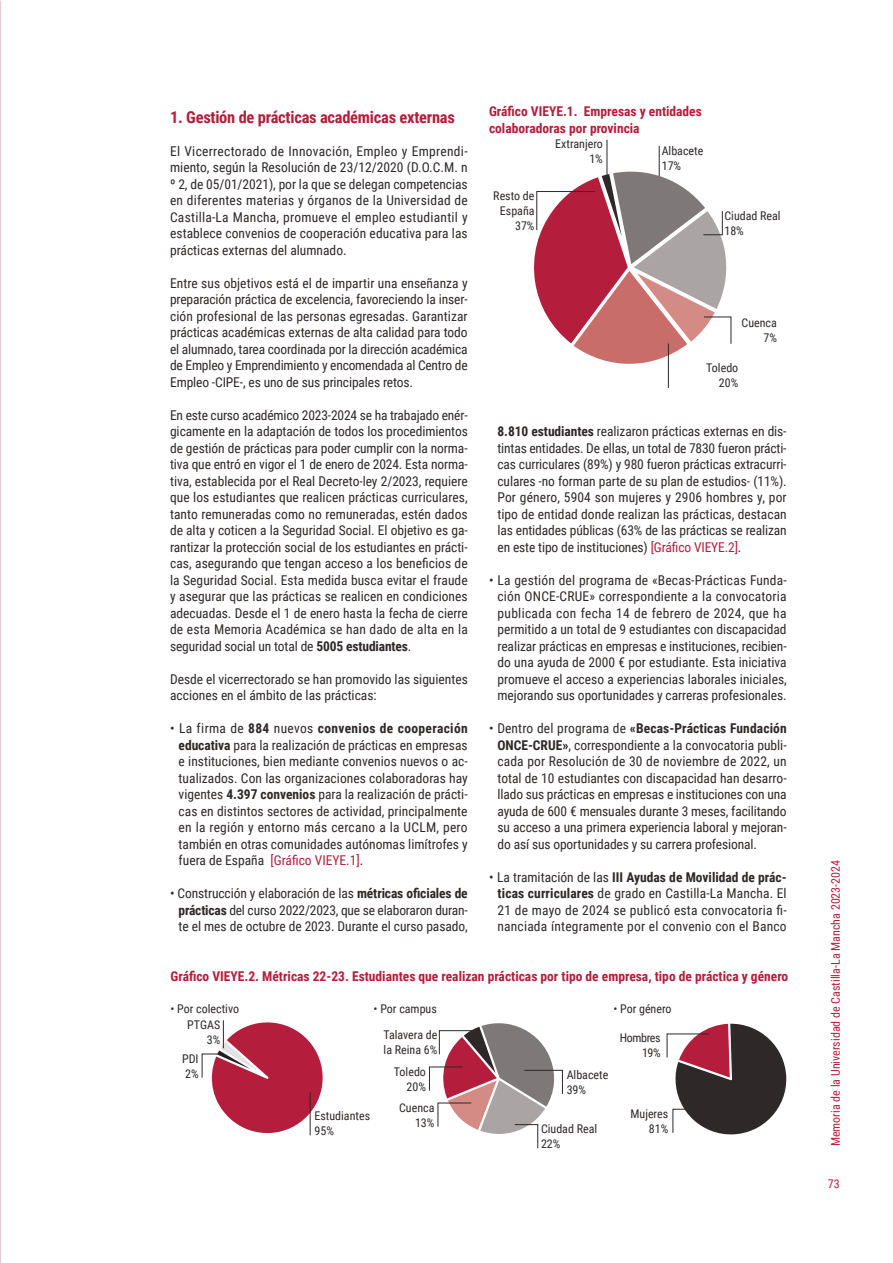
<style>
.page{position:relative;width:893px;height:1263px;background:#fff}
.page>*{position:absolute;margin:0;border:0;box-sizing:border-box;transform-origin:0 0}
.txt_corrido{font:700 16.5px "Roboto Condensed";letter-spacing:-.015em;color:#b41d3b}
.txt_corrido-2{font:13.5px/16.5px "Roboto Condensed";letter-spacing:-.005em;color:#2e2828;text-align:justify}
.txt_corrido-3{font:700 13.5px "Roboto Condensed";color:#b41d3b}
.txt_corrido-4{font:12px "Roboto Condensed";color:#2e2828}
.t1{font:12px "Roboto Condensed";color:#b41d3b}
.txt_corrido-5{font:12px "Roboto Condensed";letter-spacing:-.03em;color:#2e2828}
.s1{font-weight:700}
.s2{color:#b41d3b}
</style>
<div class="page">
<hr style="left:607px;top:140px;width:1px;height:43px;background:#2e2828">
<hr style="left:659px;top:146px;width:1px;height:43px;background:#2e2828">
<hr style="left:668px;top:343px;width:1px;height:45px;background:#2e2828">
<svg style="left:534px;top:167px;width:198px;height:203px"></svg>
<svg style="left:429px;top:1023px;width:134px;height:126px"></svg>
<svg style="left:666px;top:1023px;width:121px;height:112px"></svg>
<svg style="left:201px;top:1020px;width:122px;height:114px"></svg>
<hr style="left:310px;top:1092px;width:1px;height:43px;background:#2e2828">
<p class="txt_corrido" style="left:170px;top:105px;width:286px">1. Gestión de prácticas académicas externas</p>
<p class="txt_corrido-2" style="left:170px;top:142px;width:299px">El Vicerrectorado de Innovación, Empleo y Emprendi&shy;miento, según la Resolución de 23/12/2020 (D.O.C.M. n º 2, de 05/01/2021), por la que se delegan competencias en diferentes materias y órganos de la Universidad de Castilla-La Mancha, promueve el empleo estudiantil y establece convenios de cooperación educativa para las prácticas externas del alumnado.</p>
<p class="txt_corrido-2" style="left:170px;top:274px;width:299px">Entre sus objetivos está el de impartir una enseñanza y preparación práctica de excelencia, favoreciendo la inser&shy;ción profesional de las personas egresadas. Garantizar prácticas académicas externas de alta calidad para todo el alumnado, tarea coordinada por la dirección académica de Empleo y Emprendimiento y encomendada al Centro de Empleo -CIPE-, es uno de sus principales retos.</p>
<p class="txt_corrido-2" style="left:170px;top:406px;width:299px">En este curso académico 2023-2024 se ha trabajado enér&shy;gicamente en la adaptación de todos los procedimientos de gestión de prácticas para poder cumplir con la norma&shy;tiva que entró en vigor el 1 de enero de 2024. Esta norma&shy;tiva, establecida por el Real Decreto-ley 2/2023, requiere que los estudiantes que realicen prácticas curriculares, tanto remuneradas como no remuneradas, estén dados de alta y coticen a la Seguridad Social. El objetivo es ga&shy;rantizar la protección social de los estudiantes en prácti&shy;cas, asegurando que tengan acceso a los beneficios de la Seguridad Social. Esta medida busca evitar el fraude y asegurar que las prácticas se realicen en condiciones adecuadas. Desde el 1 de enero hasta la fecha de cierre de esta Memoria Académica se han dado de alta en la seguridad social un total de <span class="s1">5005 estudiantes</span>.</p>
<p class="txt_corrido-2" style="left:170px;top:670px;width:299px">Desde el vicerrectorado se han promovido las siguientes acciones en el ámbito de las prácticas:</p>
<p class="txt_corrido-2" style="left:179px;top:720px;width:291px;text-indent:-8px">• La firma de <span class="s1">884</span> nuevos <span class="s1">convenios de cooperación educativa</span> para la realización de prácticas en empresas e instituciones, bien mediante convenios nuevos o ac&shy;tualizados. Con las organizaciones colaboradoras hay vigentes <span class="s1">4.397 convenios</span> para la realización de prácti&shy;cas en distintos sectores de actividad, principalmente en la región y entorno más cercano a la UCLM, pero también en otras comunidades autónomas limítrofes y fuera de España <span class="s2">[Gráfico VIEYE.1]</span>.</p>
<p class="txt_corrido-2" style="left:179px;top:885px;width:291px;text-indent:-9px">• Construcción y elaboración de las <span class="s1">métricas oficiales de prácticas</span> del curso 2022/2023, que se elaboraron duran&shy;te el mes de octubre de 2023. Durante el curso pasado,</p>
<p class="txt_corrido-3" style="left:489px;top:102px;width:214px">Gráfico VIEYE.1. Empresas y entidades</p>
<p class="txt_corrido-3" style="left:489px;top:119px;width:152px">colaboradoras por provincia</p>
<p class="txt_corrido-4" style="left:555px;top:136px;width:49px">Extranjero</p>
<p class="txt_corrido-4" style="left:589px;top:151px;width:15px">1%</p>
<p class="txt_corrido-4" style="left:662px;top:142px;width:43px">Albacete</p>
<p class="txt_corrido-4" style="left:662px;top:157px;width:21px">17%</p>
<p class="txt_corrido-4" style="left:493px;top:187px;width:43px">Resto de</p>
<p class="txt_corrido-4" style="left:500px;top:202px;width:36px">España</p>
<p class="txt_corrido-4" style="left:515px;top:217px;width:21px">37%</p>
<p class="txt_corrido-4" style="left:724px;top:207px;width:58px">Ciudad Real</p>
<p class="txt_corrido-4" style="left:724px;top:222px;width:21px">18%</p>
<p class="txt_corrido-4" style="left:742px;top:314px;width:37px">Cuenca</p>
<p class="txt_corrido-4" style="left:763px;top:329px;width:15px">7%</p>
<p class="txt_corrido-4" style="left:706px;top:359px;width:34px">Toledo</p>
<p class="txt_corrido-4" style="left:719px;top:374px;width:21px">20%</p>
<p class="txt_corrido-2" style="left:497px;top:423px;width:291px"><span class="s1">8.810 estudiantes</span> realizaron prácticas externas en dis&shy;tintas entidades. De ellas, un total de 7830 fueron prácti&shy;cas curriculares (89%) y 980 fueron prácticas extracurri&shy;culares -no forman parte de su plan de estudios- (11%).<br>Por género, 5904 son mujeres y 2906 hombres y, por tipo de entidad donde realizan las prácticas, destacan las entidades públicas (63% de las prácticas se realizan en este tipo de instituciones) <span class="s2">[Gráfico VIEYE.2]</span>.</p>
<p class="txt_corrido-2" style="left:497px;top:571px;width:291px;text-indent:-9px">• La gestión del programa de «Becas-Prácticas Funda&shy;ción ONCE-CRUE» correspondiente a la convocatoria publicada con fecha 14 de febrero de 2024, que ha permitido a un total de 9 estudiantes con discapacidad realizar prácticas en empresas e instituciones, recibien&shy;do una ayuda de 2000 € por estudiante. Esta iniciativa promueve el acceso a experiencias laborales iniciales, mejorando sus oportunidades y carreras profesionales.</p>
<p class="txt_corrido-2" style="left:497px;top:720px;width:291px;text-indent:-9px">• Dentro del programa de <span class="s1">«Becas-Prácticas Fundación ONCE-CRUE»</span>, correspondiente a la convocatoria publi&shy;cada por Resolución de 30 de noviembre de 2022, un total de 10 estudiantes con discapacidad han desarro&shy;llado sus prácticas en empresas e instituciones con una ayuda de 600 € mensuales durante 3 meses, facilitando su acceso a una primera experiencia laboral y mejoran&shy;do así sus oportunidades y su carrera profesional.</p>
<p class="txt_corrido-2" style="left:497px;top:868px;width:291px;text-indent:-9px">• La tramitación de las <span class="s1">III Ayudas de Movilidad de prác&shy;ticas curriculares</span> de grado en Castilla-La Mancha. El 21 de mayo de 2024 se publicó esta convocatoria fi&shy;nanciada íntegramente por el convenio con el Banco</p>
<p class="txt_corrido-3" style="left:170px;top:967px;width:619px">Gráfico VIEYE.2. Métricas 22-23. Estudiantes que realizan prácticas por tipo de empresa, tipo de práctica y género</p>
<p class="txt_corrido-4" style="left:613px;top:1000px;width:60px">• Por género</p>
<p class="txt_corrido-5" style="left:620px;top:1029px;width:42px">Hombres</p>
<p class="txt_corrido-4" style="left:642px;top:1044px;width:20px">19%</p>
<p class="txt_corrido-4" style="left:170px;top:1000px;width:70px">• Por colectivo</p>
<p class="txt_corrido-4" style="left:374px;top:1000px;width:65px">• Por campus</p>
<p class="txt_corrido-4" style="left:383px;top:1026px;width:55px">Talavera de</p>
<p class="txt_corrido-4" style="left:384px;top:1041px;width:55px">la Reina 6%</p>
<p class="txt_corrido-4" style="left:187px;top:1016px;width:34px">PTGAS</p>
<p class="txt_corrido-4" style="left:207px;top:1031px;width:15px">3%</p>
<p class="txt_corrido-4" style="left:182px;top:1050px;width:18px">PDI</p>
<p class="txt_corrido-4" style="left:185px;top:1065px;width:15px">2%</p>
<p class="txt_corrido-4" style="left:394px;top:1063px;width:34px">Toledo</p>
<p class="txt_corrido-4" style="left:407px;top:1078px;width:21px">20%</p>
<p class="txt_corrido-4" style="left:567px;top:1066px;width:43px">Albacete</p>
<p class="txt_corrido-4" style="left:567px;top:1081px;width:21px">39%</p>
<p class="txt_corrido-4" style="left:314px;top:1108px;width:57px">Estudiantes</p>
<p class="txt_corrido-4" style="left:314px;top:1123px;width:21px">95%</p>
<p class="txt_corrido-4" style="left:399px;top:1099px;width:37px">Cuenca</p>
<p class="txt_corrido-4" style="left:415px;top:1114px;width:21px">13%</p>
<p class="txt_corrido-4" style="left:541px;top:1120px;width:58px">Ciudad Real</p>
<p class="txt_corrido-4" style="left:541px;top:1135px;width:21px">22%</p>
<p class="txt_corrido-4" style="left:630px;top:1105px;width:39px">Mujeres</p>
<p class="txt_corrido-4" style="left:649px;top:1120px;width:21px">81%</p>
<p class="t1" style="left:827px;top:1146px;width:288px;rotate:-90deg">Memoria de la Universidad de Castilla-La Mancha 2023-2024</p>
<p class="t1" style="left:828px;top:1175px;width:13px">73</p>
</div>
